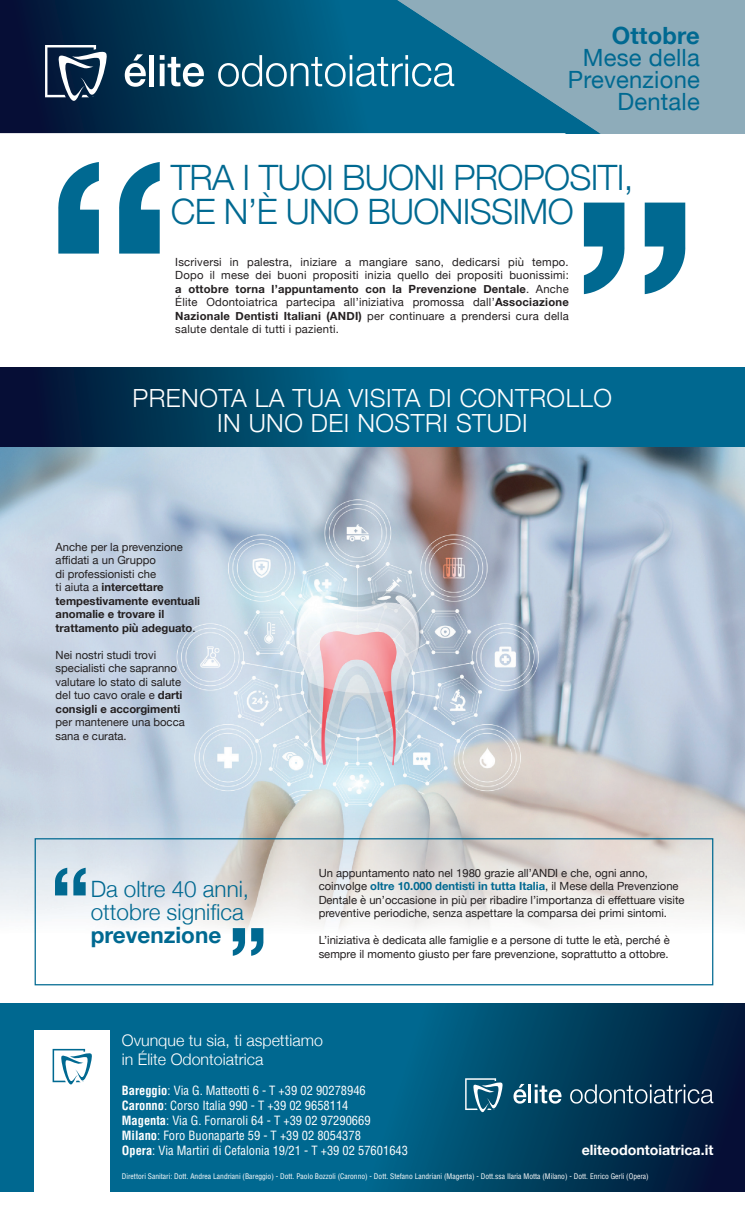
<style>
.page{position:relative;width:745px;height:1205px;background:#fff}
.page>*{position:absolute;margin:0;border:0;box-sizing:border-box;transform-origin:0 0}
.t1{font:300 35px/34.5px "Helvetica Neue";letter-spacing:-.02em;color:#006991}
.t2{font:300 25px/25.1px "Helvetica Neue";letter-spacing:.02em;color:#fff;text-align:center}
.t3{font:23.75px/22px "Helvetica Neue";letter-spacing:.01em;color:#006991;text-align:right}
.t4{font:700 23.75px "Helvetica Neue";letter-spacing:.01em;color:#006991}
.t5{font:300 22.5px/23.1px "Helvetica Neue";color:#006991}
.t6{font:700 22.5px "Helvetica Neue";color:#006991}
.t7{font:300 16px/19.1px "Helvetica Neue";color:#fff}
.t8{font:700 14.12px "Helvetica Neue";color:#fff}
.t9{font:condensed 12.5px/14.9px "Helvetica LT Std";color:#fff}
.t10{font:11.25px/13.5px "Helvetica Neue";color:#231f20}
.t11{font:700 11.25px/13.5px "Helvetica Neue";color:#231f20}
.t12{font:condensed 7.5px "Helvetica LT Std";color:#fff}
.s1{font-weight:700}
.s2{font-weight:400}
.s3{font-weight:700;color:#006991}
</style>
<div class="page">
<img style="left:0;top:446px;width:744px;height:488px">
<svg style="left:0;top:1003px;width:744px;height:189px;background:#015277"></svg>
<div style="left:35px;top:1030px;width:75px;height:175px;background:#fff"></div>
<svg style="left:53px;top:1049px;width:39px;height:36px"></svg>
<svg style="left:513px;top:1084px;width:13px;height:19px"></svg>
<hr style="left:528px;top:1084px;width:3px;height:19px;background:#fff">
<svg style="left:534px;top:1084px;width:27px;height:19px"></svg>
<svg style="left:569px;top:1084px;width:143px;height:19px;background:#3b5c74"></svg>
<svg style="left:465px;top:1078px;width:37px;height:46px;background:#377690"></svg>
<svg style="left:0;top:0;width:218px;height:133px;background:#012849"></svg>
<div style="left:599px;top:0;width:145px;height:133px;background:#8eacba"></div>
<svg style="left:0;top:368px;width:744px;height:78px;background:#005176"></svg>
<svg style="left:125px;top:54px;width:21px;height:33px"></svg>
<div style="left:149px;top:55px;width:5px;height:31px;background:#fff"></div>
<svg style="left:160px;top:55px;width:44px;height:32px"></svg>
<svg style="left:218px;top:0;width:381px;height:133px;background:#2d7896"></svg>
<svg style="left:45px;top:45px;width:62px;height:76px"></svg>
<svg style="left:58px;top:162px;width:102px;height:92px"></svg>
<svg style="left:583px;top:203px;width:102px;height:91px"></svg>
<svg style="left:55px;top:868px;width:31px;height:27px"></svg>
<svg style="left:233px;top:928px;width:30px;height:28px"></svg>
<div style="left:35px;top:838px;width:677px;height:147px;border:1px solid #006991"></div>
<h3 class="t4" style="left:611px;top:17px;width:90px">Ottobre</h3>
<h3 class="t3" style="left:567px;top:48px;width:134px">Mese della<br>Prevenzione<br>Dentale</h3>
<h1 class="t1" style="left:171px;top:158px;width:464px">TRA I TUOI BUONI PROPOSITI,<br>CE N’È UNO BUONISSIMO</h1>
<p class="t10" style="left:175px;top:256px;width:395px;text-align:justify">Iscriversi in palestra, iniziare a mangiare sano, dedicarsi più tempo.<br>Dopo il mese dei buoni propositi inizia quello dei propositi buonissimi: <span class="s1">a ottobre torna l’appuntamento con la Prevenzione Dentale</span>. Anche Élite Odontoiatrica partecipa all’iniziativa promossa dall’<span class="s1">Associazione Nazionale Dentisti Italiani (ANDI)</span> per continuare a prendersi cura della salute dentale di tutti i pazienti.</p>
<h2 class="t2" style="left:132px;top:383px;width:481px">PRENOTA LA TUA VISITA DI CONTROLLO<br>IN UNO DEI NOSTRI STUDI</h2>
<p class="t11" style="left:56px;top:540px;width:146px"><span class="s2">Anche per la prevenzione affidati a un Gruppo<br>di professionisti che<br>ti aiuta a</span> intercettare tempestivamente eventuali anomalie e trovare il trattamento più adeguato<span class="s2">.</span></p>
<p class="t10" style="left:56px;top:648px;width:128px">Nei nostri studi trovi specialisti che sapranno valutare lo stato di salute del tuo cavo orale e <span class="s1">darti consigli e accorgimenti</span></p>
<p class="t10" style="left:56px;top:716px;width:131px">per mantenere una bocca sana e curata.</p>
<h3 class="t5" style="left:91px;top:875px;width:160px">Da oltre 40 anni, ottobre significa</h3>
<h3 class="t6" style="left:91px;top:917px;width:132px">prevenzione</h3>
<p class="t10" style="left:318px;top:866px;width:367px">Un appuntamento nato nel 1980 grazie all’ANDI e che, ogni anno, coinvolge <span class="s3">oltre 10.000 dentisti in tutta Italia</span>, il Mese della Prevenzione Dentale è un’occasione in più per ribadire l’importanza di effettuare visite preventive periodiche, senza aspettare la comparsa dei primi sintomi.</p>
<p class="t10" style="left:318px;top:934px;width:352px">L’iniziativa è dedicata alle famiglie e a persone di tutte le età, perché è sempre il momento giusto per fare prevenzione, soprattutto a ottobre.</p>
<h3 class="t7" style="left:122px;top:1029px;width:202px">Ovunque tu sia, ti aspettiamo in Élite Odontoiatrica</h3>
<p class="t9" style="left:122px;top:1083px;width:287px"><span class="s1">Bareggio</span>: Via G. Matteotti 6 - T +39 02 90278946<br><span class="s1">Caronno</span>: Corso Italia 990 - T +39 02 9658114<br><span class="s1">Magenta</span>: Via G. Fornaroli 64 - T +39 02 97290669<br><span class="s1">Milano</span>: Foro Buonaparte 59 - T +39 02 8054378<br><span class="s1">Opera</span>: Via Martiri di Cefalonia 19/21 - T +39 02 57601643</p>
<p class="t12" style="left:122px;top:1171px;width:528px">Direttori Sanitari: Dott. Andrea Landriani (Bareggio) - Dott. Paolo Bozzoli (Caronno) - Dott. Stefano Landriani (Magenta) - Dott.ssa Ilaria Motta (Milano) - Dott. Enrico Gerli (Opera)</p>
<p class="t8" style="left:581px;top:1139px;width:133px">eliteodontoiatrica.it</p>
</div>
